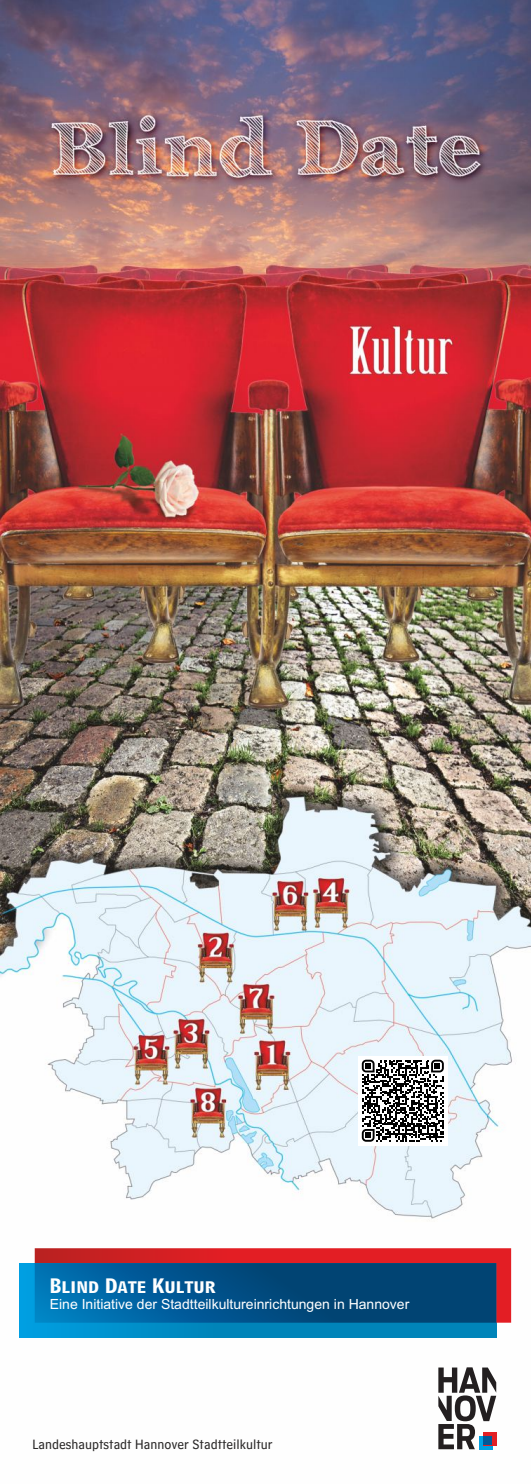
<style>
.page{position:relative;width:531px;height:1484px;background:#fff}
.page>*{position:absolute;margin:0;border:0;box-sizing:border-box;transform-origin:0 0}
.t1{font:17.5px "HM Big Caps";color:#fff}
.t2{font:14px "Arial";color:#fff}
.t3{font:14px "HM Text";color:#2b2929}
</style>
<div class="page">
<img style="left:0;top:0;width:531px;height:1450px">
<svg style="left:20px;top:1262px;width:476px;height:75px;background:#008ac2"></svg>
<svg style="left:35px;top:1248px;width:476px;height:74px;background:#db2227"></svg>
<svg style="left:35px;top:1262px;width:461px;height:60px;background:#045186"></svg>
<svg style="left:438px;top:1367px;width:58px;height:82px"></svg>
<div style="left:358px;top:1056px;width:89px;height:89px;background:#fff"></div>
<svg style="left:362px;top:1059px;width:82px;height:82px"></svg>
<p class="t1" style="left:50px;top:1276px;width:168px">Blind Date Kultur</p>
<p class="t2" style="left:50px;top:1298px;width:361px">Eine Initiative der Stadtteilkultureinrichtungen in Hannover</p>
<p class="t3" style="left:32px;top:1439px;width:242px">Landeshauptstadt Hannover Stadtteilkultur</p>
</div>
